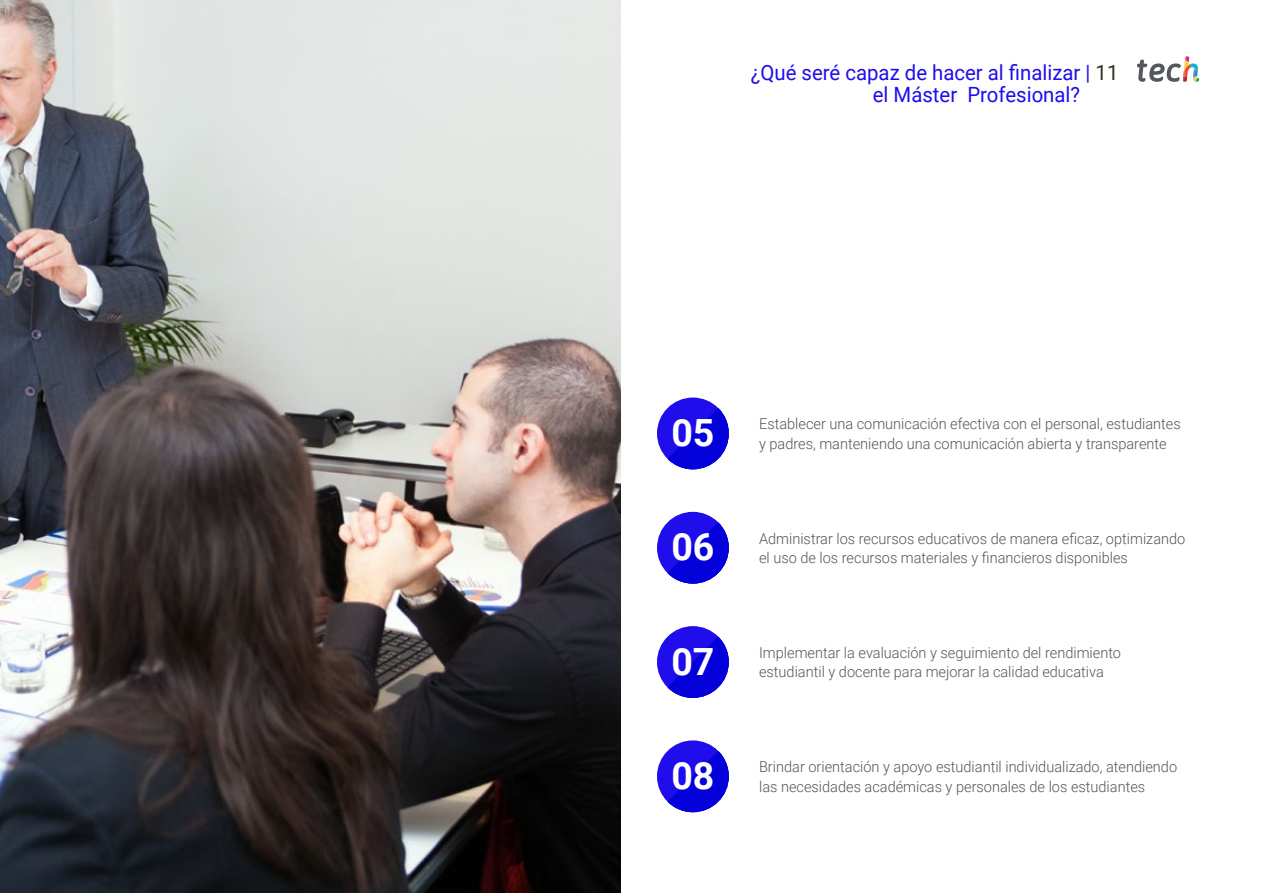
<style>
.page{position:relative;width:1263px;height:893px;background:#fff}
.page>*{position:absolute;margin:0;border:0;box-sizing:border-box;transform-origin:0 0}
.t1{font:700 37.5px "Roboto";color:#fff}
.t2{font:21px/22.5px "Roboto";color:#1f0dec}
.t3{font:300 15px/19.5px "Roboto";color:#52555b}
.s1{color:#312e20}
</style>
<div class="page">
<div style="left:657px;top:512px;width:72px;height:72px;background:#1f0dec;border-radius:50%"></div>
<svg style="left:667px;top:522px;width:62px;height:62px"></svg>
<div style="left:657px;top:740px;width:72px;height:72px;background:#1f0dec;border-radius:50%"></div>
<svg style="left:667px;top:751px;width:62px;height:61px"></svg>
<div style="left:657px;top:626px;width:72px;height:72px;background:#1f0dec;border-radius:50%"></div>
<svg style="left:667px;top:637px;width:62px;height:61px"></svg>
<div style="left:657px;top:398px;width:72px;height:71px;background:#1f0dec;border-radius:50%"></div>
<svg style="left:667px;top:408px;width:62px;height:61px"></svg>
<img style="left:0;top:0;width:621px;height:893px">
<svg style="left:1137px;top:56px;width:62px;height:26px"></svg>
<h2 class="t2" style="left:873px;top:60px;width:247px;text-indent:-122px">¿Qué seré capaz de hacer al finalizar | <span class="s1">11 </span>el Máster Profesional?</h2>
<h1 class="t1" style="left:671px;top:407px;width:45px">05</h1>
<p class="t3" style="left:759px;top:414px;width:423px">Establecer una comunicación efectiva con el personal, estudiantes</p>
<p class="t3" style="left:759px;top:433px;width:409px">y padres, manteniendo una comunicación abierta y transparente</p>
<h1 class="t1" style="left:671px;top:521px;width:45px">06</h1>
<p class="t3" style="left:759px;top:528px;width:428px">Administrar los recursos educativos de manera eficaz, optimizando el uso de los recursos materiales y financieros disponibles</p>
<h1 class="t1" style="left:671px;top:635px;width:45px">07</h1>
<p class="t3" style="left:759px;top:642px;width:363px">Implementar la evaluación y seguimiento del rendimiento estudiantil y docente para mejorar la calidad educativa</p>
<h1 class="t1" style="left:671px;top:749px;width:45px">08</h1>
<p class="t3" style="left:759px;top:756px;width:420px">Brindar orientación y apoyo estudiantil individualizado, atendiendo las necesidades académicas y personales de los estudiantes</p>
</div>
